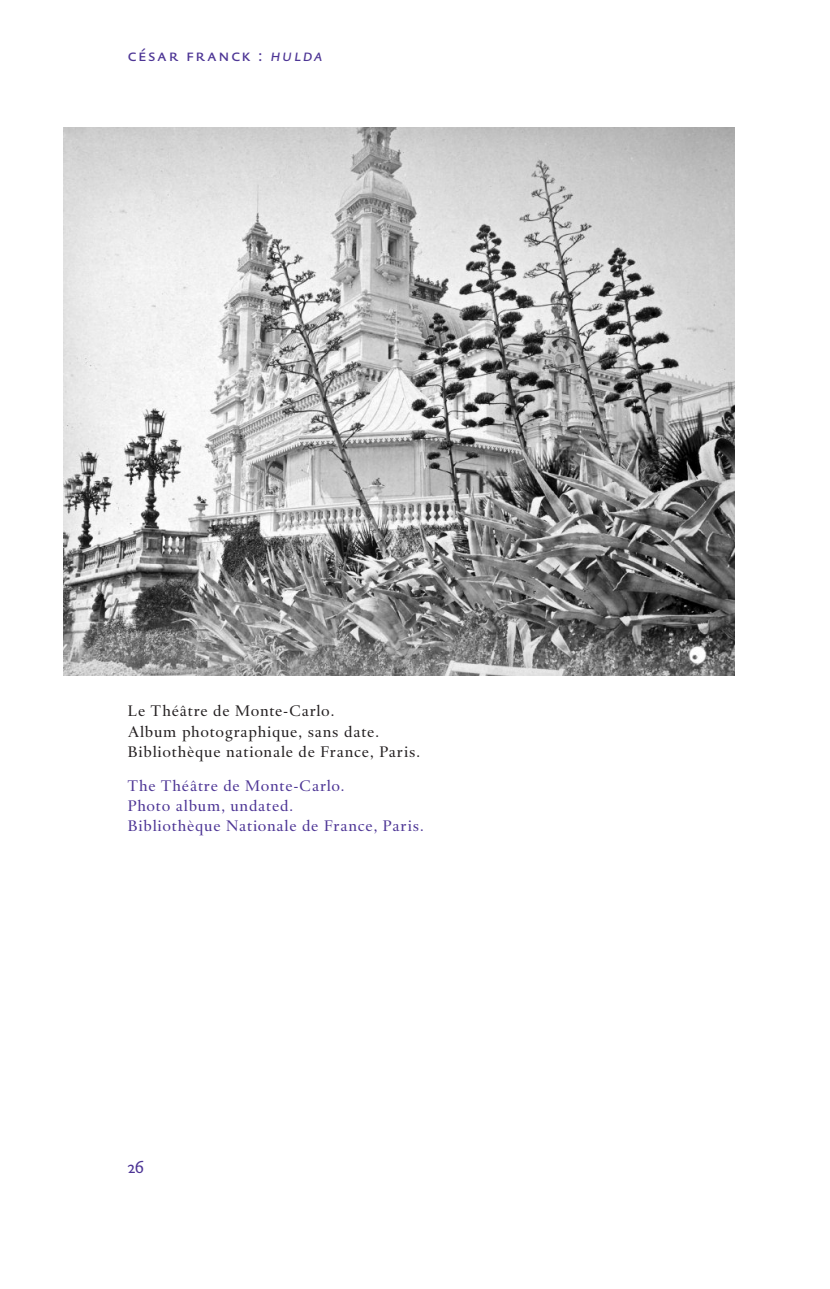
<style>
.page{position:relative;width:830px;height:1289px;background:#fff}
.page>*{position:absolute;margin:0;border:0;box-sizing:border-box;transform-origin:0 0}
.t1{font:18px "DTL Haarlemmer D Sans Caps";letter-spacing:.095em;color:#4d3595}
.t2{font:15.75px/20.2px "DTL Haarlemmer SD";letter-spacing:.05em;color:#231f20}
.t3{font:15.75px/20.2px "DTL Haarlemmer SD";letter-spacing:.05em;color:#4d3595}
.s1{font-style:italic}
</style>
<div class="page">
<img style="left:64px;top:127px;width:669px;height:548px">
<p class="t1" style="left:128px;top:44px;width:196px">césar franck : <span class="s1">hulda</span></p>
<p class="t2" style="left:128px;top:700px;width:294px">Le Théâtre de Monte-Carlo.<br>Album photographique, sans date.<br>Bibliothèque nationale de France, Paris.</p>
<p class="t3" style="left:128px;top:775px;width:297px">The Théâtre de Monte-Carlo.<br>Photo album, undated.<br>Bibliothèque Nationale de France, Paris.</p>
<p class="t1" style="left:128px;top:1156px;width:18px">26</p>
</div>
